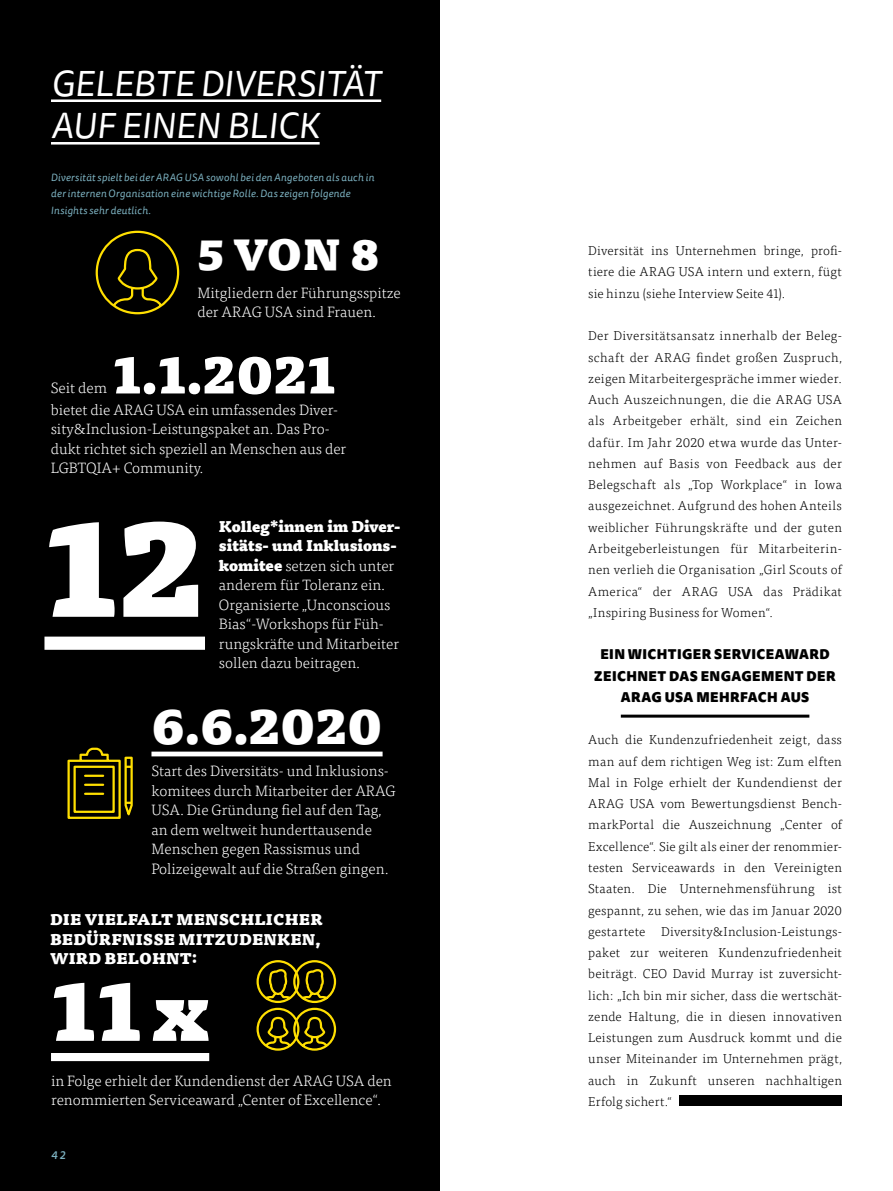
<style>
.page{position:relative;width:893px;height:1191px;background:#fff}
.page>*{position:absolute;margin:0;border:0;box-sizing:border-box;transform-origin:0 0}
.t1{font:900 132px "Tisa OT";color:#fff}
.t2{font:900 81px "Tisa OT";color:#fff}
.t3{font:900 51px "Tisa OT";color:#fff}
.t4{font:900 48px "Tisa OT";color:#fff}
.t5{font:900 42px "Tisa OT";color:#fff}
.t6{font:italic 36px/42.5px "Tisa Sans OT";color:#fff}
.t7{font:300 15px/19.5px "Tisa OT";color:#fff}
.t8{font:900 15px/19.5px "Tisa OT";letter-spacing:.01em;color:#fff}
.t9{font:900 13.5px/21.3px "Tisa Sans OT";letter-spacing:.03em;color:#000;text-align:center}
.t10{font:300 12.9px/21.3px "Tisa OT";letter-spacing:.02em;color:#000;text-align:justify}
.t11{font:italic 500 11.25px "Tisa Sans OT";color:#7cb1c0}
.t12{font:italic 10.5px/16.5px "Tisa Sans OT";letter-spacing:.02em;color:#7cb1c0}
.s1{font-weight:900}
</style>
<div class="page">
<div style="left:0;top:0;width:439px;height:1191px;background:#000"></div>
<hr style="left:51px;top:99px;width:330px;height:3px;background:#fff">
<hr style="left:51px;top:142px;width:269px;height:2px;background:#fff">
<div style="left:44px;top:636px;width:161px;height:14px;background:#fff"></div>
<div style="left:151px;top:751px;width:232px;height:5px;background:#fff"></div>
<svg style="left:67px;top:747px;width:66px;height:72px"></svg>
<div style="left:51px;top:1053px;width:158px;height:8px;background:#fff"></div>
<svg style="left:256px;top:960px;width:81px;height:91px"></svg>
<svg style="left:95px;top:230px;width:85px;height:85px"></svg>
<hr style="left:621px;top:714px;width:188px;height:3px;background:#000">
<div style="left:680px;top:1095px;width:162px;height:11px;background:#000"></div>
<h3 class="t6" style="left:51px;top:64px;width:331px">GELEBTE DIVERSITÄT<br>AUF EINEN BLICK</h3>
<p class="t12" style="left:51px;top:169px;width:325px">Diversität spielt bei der ARAG USA sowohl bei den Angeboten als auch in der internen Organisation eine wichtige Rolle. Das zeigen folgende<br>Insights sehr deutlich.</p>
<h3 class="t5" style="left:197px;top:227px;width:184px">5 VON 8</h3>
<p class="t7" style="left:197px;top:283px;width:205px">Mitgliedern der Führungsspitze der ARAG USA sind Frauen.</p>
<h3 class="t3" style="left:113px;top:340px;width:224px">1.1.2021</h3>
<p class="t7" style="left:51px;top:400px;width:297px">bietet die ARAG USA ein umfassendes Diver&shy;sity&amp;Inclusion-Leistungspaket an. Das Pro&shy;dukt richtet sich speziell an Menschen aus der LGBTQIA+ Community.</p>
<p class="t7" style="left:51px;top:379px;width:58px">Seit dem</p>
<h1 class="t1" style="left:44px;top:480px;width:162px">12</h1>
<p class="t7" style="left:219px;top:517px;width:183px"><span class="s1">Kolleg*innen im Diver&shy;sitäts- und Inklusions&shy;komitee</span> setzen sich unter anderem für Toleranz ein.<br>Organisierte „Unconscious<br>Bias“-Workshops für Füh&shy;rungskräfte und Mitarbeiter sollen dazu beitragen.</p>
<h3 class="t4" style="left:151px;top:694px;width:233px">6.6.2020</h3>
<p class="t7" style="left:151px;top:761px;width:246px">Start des Diversitäts- und Inklusions&shy;komitees durch Mitarbeiter der ARAG USA. Die Gründung fiel auf den Tag, an dem weltweit hunderttausende Menschen gegen Rassismus und Polizeigewalt auf die Straßen gingen.</p>
<p class="t8" style="left:50px;top:910px;width:274px">DIE VIELFALT MENSCHLICHER<br>BEDÜRFNISSE MITZUDENKEN,<br>WIRD BELOHNT:</p>
<h2 class="t2" style="left:51px;top:956px;width:160px">11x</h2>
<p class="t7" style="left:51px;top:1071px;width:342px">in Folge erhielt der Kundendienst der ARAG USA den renommierten Serviceaward „Center of Excellence“.</p>
<p class="t11" style="left:51px;top:1148px;width:16px">42</p>
<p class="t10" style="left:588px;top:240px;width:255px">Diversität ins Unternehmen bringe, profi&shy;tiere die ARAG USA intern und extern, fügt sie hinzu (siehe Interview Seite 41).</p>
<p class="t10" style="left:588px;top:325px;width:255px">Der Diversitätsansatz innerhalb der Beleg&shy;schaft der ARAG findet großen Zuspruch, zeigen Mitarbeitergespräche immer wieder.<br>Auch Auszeichnungen, die die ARAG USA als Arbeitgeber erhält, sind ein Zeichen dafür. Im Jahr 2020 etwa wurde das Unter&shy;nehmen auf Basis von Feedback aus der Belegschaft als „Top Workplace“ in Iowa ausgezeichnet. Aufgrund des hohen Anteils weiblicher Führungskräfte und der guten Arbeitgeberleistungen für Mitarbeiterin&shy;nen verlieh die Organisation „Girl Scouts of America“ der ARAG USA das Prädikat „Inspiring Business for Women“.</p>
<p class="t9" style="left:594px;top:644px;width:243px">EIN WICHTIGER SERVICEAWARD<br>ZEICHNET DAS ENGAGEMENT DER<br>ARAG USA MEHRFACH AUS</p>
<p class="t10" style="left:588px;top:729px;width:255px">Auch die Kundenzufriedenheit zeigt, dass man auf dem richtigen Weg ist: Zum elften Mal in Folge erhielt der Kundendienst der ARAG USA vom Bewertungsdienst Bench&shy;markPortal die Auszeichnung „Center of Excellence“. Sie gilt als einer der renommier&shy;testen Serviceawards in den Vereinigten Staaten. Die Unternehmensführung ist gespannt, zu sehen, wie das im Januar 2020 gestartete Diversity&amp;Inclusion-Leistungs&shy;paket zur weiteren Kundenzufriedenheit beiträgt. CEO David Murray ist zuversicht&shy;lich: „Ich bin mir sicher, dass die wertschät&shy;zende Haltung, die in diesen innovativen Leistungen zum Ausdruck kommt und die unser Miteinander im Unternehmen prägt, auch in Zukunft unseren nachhaltigen Erfolg sichert.“</p>
</div>
